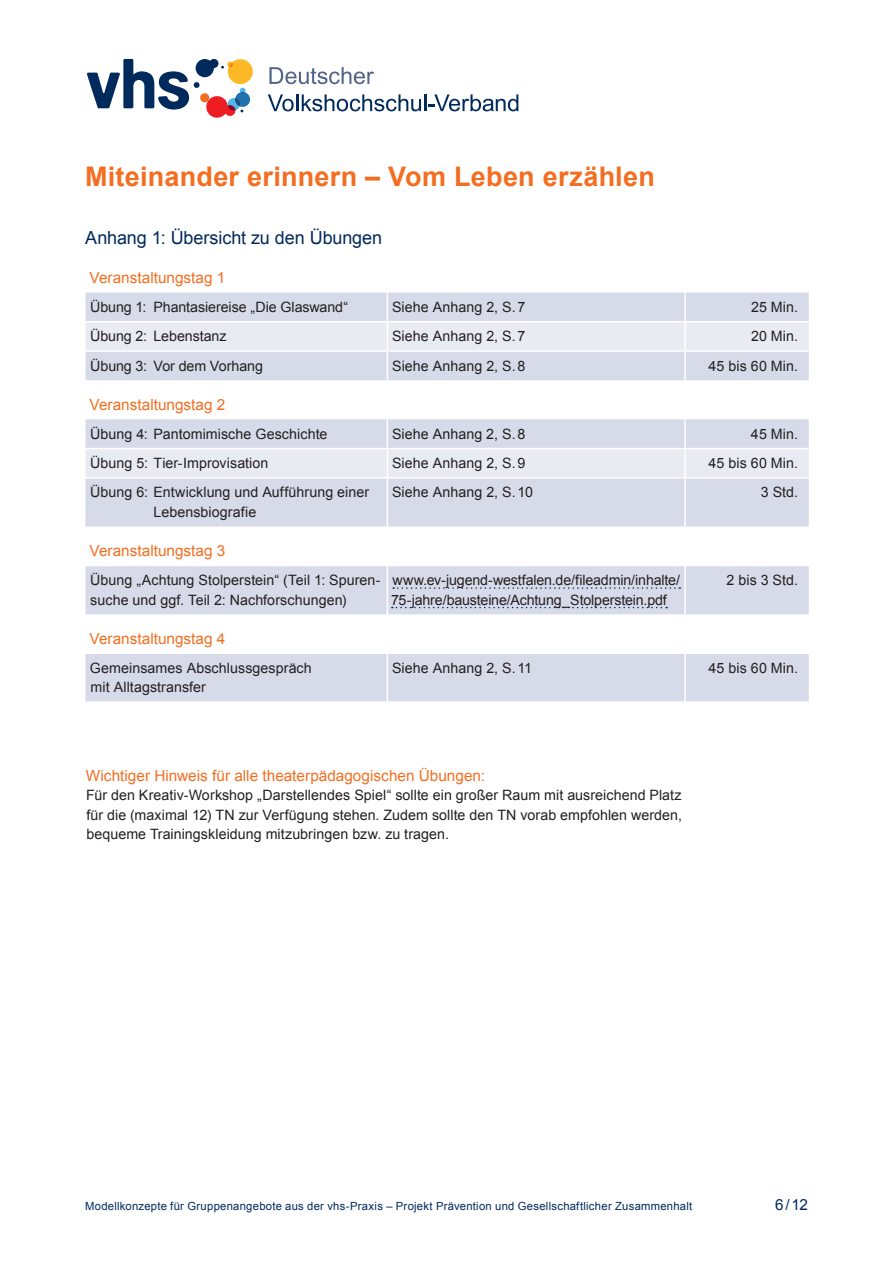
<style>
.page{position:relative;width:893px;height:1263px;background:#fff}
.page>*{position:absolute;margin:0;border:0;box-sizing:border-box;transform-origin:0 0}
.t1{font:700 27px "Arial";letter-spacing:.01em;color:#f36e21}
.t2{font:18px "Arial";letter-spacing:-.005em;color:#002a5c}
.t3{font:15.3px "Arial";color:#f36e21}
.t4{font:15.3px "Arial";color:#002a5c}
.t5{font:14.25px/19.5px "Arial";letter-spacing:.005em;color:#231f20}
.t6{font:11.25px "Arial";letter-spacing:.025em;color:#002a5c}
</style>
<div class="page">
<svg style="left:269px;top:67px;width:105px;height:17px"></svg>
<svg style="left:268px;top:94px;width:250px;height:17px"></svg>
<svg style="left:87px;top:59px;width:166px;height:59px"></svg>
<svg style="left:86px;top:292px;width:301px;height:409px;fill:#d7dbe9"></svg>
<svg style="left:388px;top:292px;width:421px;height:409px;fill:#d7dbe9"></svg>
<svg style="left:86px;top:323px;width:723px;height:154px"></svg>
<hr style="left:684px;top:293px;width:2px;height:28px;background:#fff">
<hr style="left:684px;top:323px;width:2px;height:27px;background:#fff">
<svg style="left:387px;top:323px;width:1px;height:57px"></svg>
<hr style="left:684px;top:352px;width:2px;height:28px;background:#fff">
<hr style="left:684px;top:419px;width:2px;height:29px;background:#fff">
<svg style="left:387px;top:419px;width:1px;height:58px"></svg>
<hr style="left:684px;top:449px;width:2px;height:28px;background:#fff">
<hr style="left:684px;top:479px;width:2px;height:48px;background:#fff">
<hr style="left:86px;top:448px;width:301px;height:1px;background:#fff">
<hr style="left:387px;top:448px;width:298px;height:1px;background:#fff">
<hr style="left:685px;top:448px;width:124px;height:1px;background:#fff">
<hr style="left:86px;top:477px;width:301px;height:2px;background:#fff">
<hr style="left:387px;top:477px;width:298px;height:2px;background:#fff">
<hr style="left:685px;top:477px;width:124px;height:2px;background:#fff">
<hr style="left:684px;top:566px;width:2px;height:48px;background:#fff">
<hr style="left:684px;top:654px;width:2px;height:47px;background:#fff">
<hr style="left:86px;top:321px;width:301px;height:2px;background:#fff">
<hr style="left:387px;top:321px;width:298px;height:2px;background:#fff">
<hr style="left:685px;top:321px;width:124px;height:2px;background:#fff">
<hr style="left:86px;top:350px;width:301px;height:2px;background:#fff">
<hr style="left:387px;top:350px;width:298px;height:2px;background:#fff">
<hr style="left:685px;top:350px;width:124px;height:2px;background:#fff">
<svg style="left:393px;top:587px;width:287px;height:2px"></svg>
<svg style="left:392px;top:607px;width:275px;height:1px"></svg>
<h1 class="t1" style="left:85px;top:159px;width:571px">Miteinander erinnern – Vom Leben erzählen</h1>
<p class="t2" style="left:85px;top:226px;width:298px">Anhang 1: Übersicht zu den Übungen</p>
<p class="t3" style="left:90px;top:267px;width:137px">Veranstaltungstag 1</p>
<p class="t5" style="left:90px;top:297px;width:259px">Übung 1: Phantasiereise „Die Glaswand“</p>
<p class="t5" style="left:392px;top:297px;width:135px">Siehe Anhang 2, S.7</p>
<p class="t5" style="left:751px;top:297px;width:48px">25 Min.</p>
<p class="t5" style="left:90px;top:327px;width:138px">Übung 2: Lebenstanz</p>
<p class="t5" style="left:392px;top:327px;width:135px">Siehe Anhang 2, S.7</p>
<p class="t5" style="left:751px;top:327px;width:48px">20 Min.</p>
<p class="t5" style="left:90px;top:356px;width:174px">Übung 3: Vor dem Vorhang</p>
<p class="t5" style="left:392px;top:356px;width:135px">Siehe Anhang 2, S.8</p>
<p class="t5" style="left:708px;top:356px;width:91px">45 bis 60 Min.</p>
<p class="t3" style="left:90px;top:394px;width:137px">Veranstaltungstag 2</p>
<p class="t5" style="left:90px;top:424px;width:239px">Übung 4: Pantomimische Geschichte</p>
<p class="t5" style="left:392px;top:424px;width:135px">Siehe Anhang 2, S.8</p>
<p class="t5" style="left:751px;top:424px;width:49px">45 Min.</p>
<p class="t5" style="left:90px;top:453px;width:180px">Übung 5: Tier-Improvisation</p>
<p class="t5" style="left:392px;top:453px;width:135px">Siehe Anhang 2, S.9</p>
<p class="t5" style="left:708px;top:453px;width:91px">45 bis 60 Min.</p>
<p class="t5" style="left:154px;top:483px;width:217px;text-indent:-63px">Übung 6: Entwicklung und Aufführung einer<br>Lebensbiografie</p>
<p class="t5" style="left:392px;top:483px;width:142px">Siehe Anhang 2, S.10</p>
<p class="t5" style="left:761px;top:483px;width:39px">3 Std.</p>
<p class="t3" style="left:90px;top:540px;width:137px">Veranstaltungstag 3</p>
<p class="t5" style="left:90px;top:570px;width:292px">Übung „Achtung Stolperstein“ (Teil 1: Spuren&shy;suche und ggf. Teil 2: Nachforschungen)</p>
<p class="t5" style="left:391px;top:570px;width:290px">www.ev-jugend-westfalen.de/fileadmin/inhalte/<br>75-jahre/bausteine/Achtung_Stolperstein.pdf</p>
<p class="t5" style="left:726px;top:570px;width:73px">2 bis 3 Std.</p>
<p class="t3" style="left:90px;top:629px;width:137px">Veranstaltungstag 4</p>
<p class="t5" style="left:90px;top:658px;width:223px">Gemeinsames Abschlussgespräch mit Alltagstransfer</p>
<p class="t5" style="left:392px;top:658px;width:142px">Siehe Anhang 2, S.11</p>
<p class="t5" style="left:708px;top:658px;width:91px">45 bis 60 Min.</p>
<p class="t3" style="left:86px;top:765px;width:401px">Wichtiger Hinweis für alle theaterpädagogischen Übungen:</p>
<p class="t5" style="left:86px;top:786px;width:597px;text-align:justify">Für den Kreativ-Workshop „Darstellendes Spiel“ sollte ein großer Raum mit ausreichend Platz für die (maximal 12) TN zur Verfügung stehen. Zudem sollte den TN vorab empfohlen werden, bequeme Trainingskleidung mitzubringen bzw. zu tragen.</p>
<p class="t6" style="left:85px;top:1198px;width:609px">Modellkonzepte für Gruppenangebote aus der vhs-Praxis – Projekt Prävention und Gesellschaftlicher Zusammenhalt</p>
<p class="t4" style="left:775px;top:1194px;width:34px">6/12</p>
</div>
